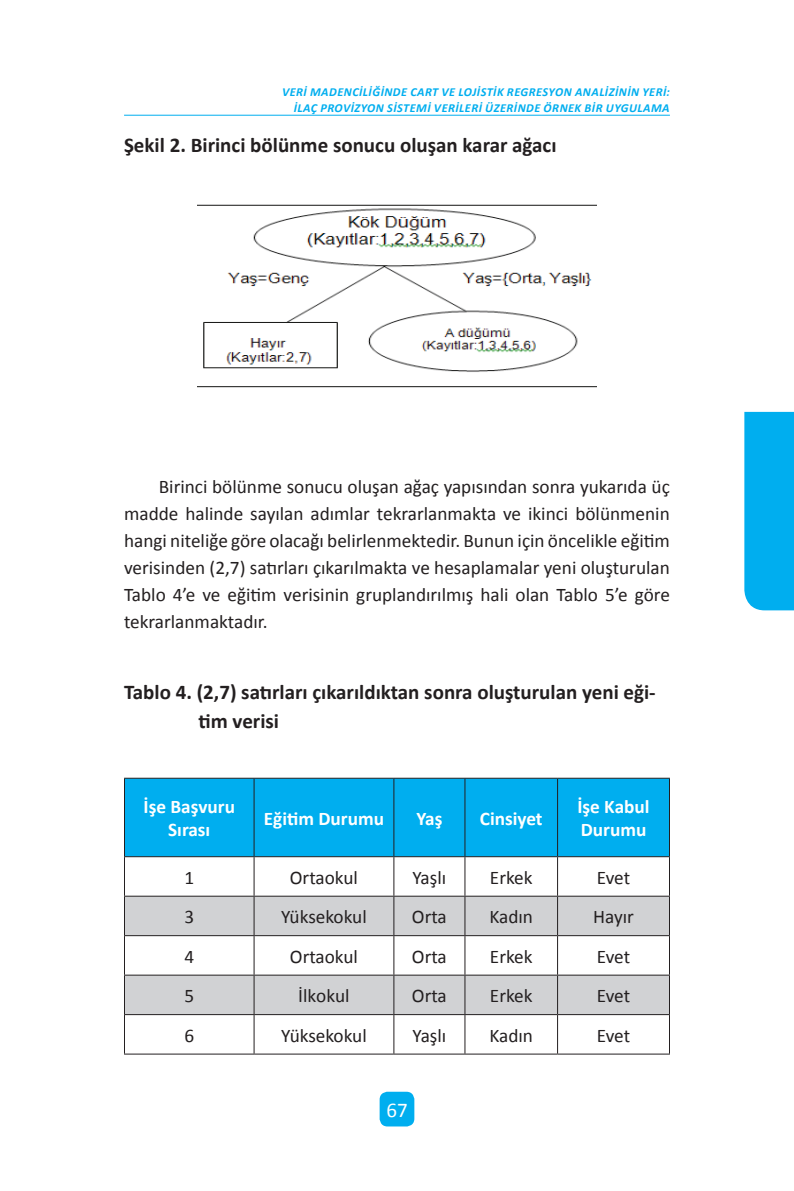
<style>
.page{position:relative;width:794px;height:1191px;background:#fff}
.page>*{position:absolute;margin:0;border:0;box-sizing:border-box;transform-origin:0 0}
.t1{font:700 21px/29.4px "Calibri";color:#231f20}
.t2{font:21px "Calibri";color:#fff}
.t3{font:19.25px/26.9px "Calibri";color:#231f20;text-align:justify}
.t4{font:700 19.25px/23.1px "Calibri";color:#fff;text-align:center}
.t5{font:italic 700 12.25px/16.6px "Calibri";letter-spacing:.04em;color:#00aeef;text-align:right}
</style>
<div class="page">
<div style="left:379px;top:1091px;width:35px;height:35px;background:#00aeef;border-radius:8px"></div>
<hr style="left:124px;top:115px;width:546px;height:1px;background:#00aeef">
<div style="left:744px;top:412px;width:50px;height:198px;background:#00aeef"></div>
<img style="left:197px;top:204px;width:400px;height:184px">
<div style="left:125px;top:779px;width:544px;height:77px;background:#00aeef"></div>
<svg style="left:125px;top:896px;width:544px;height:118px;fill:#d1d2d4"></svg>
<hr style="left:124px;top:778px;width:130px;height:1px;background:#231f20">
<hr style="left:124px;top:778px;width:1px;height:78px;background:#231f20">
<hr style="left:254px;top:778px;width:140px;height:1px;background:#231f20">
<hr style="left:254px;top:778px;width:1px;height:78px;background:#231f20">
<hr style="left:394px;top:778px;width:71px;height:1px;background:#231f20">
<hr style="left:393px;top:778px;width:1px;height:78px;background:#231f20">
<hr style="left:465px;top:778px;width:92px;height:1px;background:#231f20">
<hr style="left:464px;top:778px;width:1px;height:78px;background:#231f20">
<hr style="left:557px;top:778px;width:113px;height:1px;background:#231f20">
<hr style="left:557px;top:778px;width:1px;height:78px;background:#231f20">
<hr style="left:669px;top:778px;width:1px;height:78px;background:#231f20">
<hr style="left:124px;top:856px;width:130px;height:1px;background:#231f20">
<hr style="left:124px;top:857px;width:1px;height:38px;background:#231f20">
<hr style="left:254px;top:856px;width:140px;height:1px;background:#231f20">
<hr style="left:254px;top:857px;width:1px;height:38px;background:#231f20">
<hr style="left:394px;top:856px;width:71px;height:1px;background:#231f20">
<hr style="left:393px;top:857px;width:1px;height:38px;background:#231f20">
<hr style="left:465px;top:856px;width:92px;height:1px;background:#231f20">
<hr style="left:464px;top:857px;width:1px;height:38px;background:#231f20">
<hr style="left:557px;top:856px;width:113px;height:1px;background:#231f20">
<hr style="left:557px;top:857px;width:1px;height:38px;background:#231f20">
<hr style="left:669px;top:857px;width:1px;height:38px;background:#231f20">
<hr style="left:124px;top:895px;width:130px;height:1px;background:#231f20">
<hr style="left:124px;top:896px;width:1px;height:39px;background:#231f20">
<hr style="left:254px;top:895px;width:140px;height:1px;background:#231f20">
<hr style="left:254px;top:896px;width:1px;height:39px;background:#231f20">
<hr style="left:394px;top:895px;width:71px;height:1px;background:#231f20">
<hr style="left:393px;top:896px;width:1px;height:39px;background:#231f20">
<hr style="left:465px;top:895px;width:92px;height:1px;background:#231f20">
<hr style="left:464px;top:896px;width:1px;height:39px;background:#231f20">
<hr style="left:557px;top:895px;width:113px;height:1px;background:#231f20">
<hr style="left:557px;top:896px;width:1px;height:39px;background:#231f20">
<hr style="left:669px;top:896px;width:1px;height:39px;background:#231f20">
<hr style="left:124px;top:935px;width:130px;height:1px;background:#231f20">
<hr style="left:124px;top:936px;width:1px;height:38px;background:#231f20">
<hr style="left:254px;top:935px;width:140px;height:1px;background:#231f20">
<hr style="left:254px;top:936px;width:1px;height:38px;background:#231f20">
<hr style="left:394px;top:935px;width:71px;height:1px;background:#231f20">
<hr style="left:393px;top:936px;width:1px;height:38px;background:#231f20">
<hr style="left:465px;top:935px;width:92px;height:1px;background:#231f20">
<hr style="left:464px;top:936px;width:1px;height:38px;background:#231f20">
<hr style="left:557px;top:935px;width:113px;height:1px;background:#231f20">
<hr style="left:557px;top:936px;width:1px;height:38px;background:#231f20">
<hr style="left:669px;top:936px;width:1px;height:38px;background:#231f20">
<hr style="left:124px;top:974px;width:130px;height:1px;background:#231f20">
<hr style="left:124px;top:975px;width:1px;height:39px;background:#231f20">
<hr style="left:254px;top:974px;width:140px;height:1px;background:#231f20">
<hr style="left:254px;top:975px;width:1px;height:39px;background:#231f20">
<hr style="left:394px;top:974px;width:71px;height:1px;background:#231f20">
<hr style="left:393px;top:975px;width:1px;height:39px;background:#231f20">
<hr style="left:465px;top:974px;width:92px;height:1px;background:#231f20">
<hr style="left:464px;top:975px;width:1px;height:39px;background:#231f20">
<hr style="left:557px;top:974px;width:113px;height:1px;background:#231f20">
<hr style="left:557px;top:975px;width:1px;height:39px;background:#231f20">
<hr style="left:669px;top:975px;width:1px;height:39px;background:#231f20">
<hr style="left:124px;top:1014px;width:130px;height:1px;background:#231f20">
<hr style="left:124px;top:1015px;width:1px;height:38px;background:#231f20">
<hr style="left:254px;top:1014px;width:140px;height:1px;background:#231f20">
<hr style="left:254px;top:1015px;width:1px;height:38px;background:#231f20">
<hr style="left:394px;top:1014px;width:71px;height:1px;background:#231f20">
<hr style="left:393px;top:1015px;width:1px;height:38px;background:#231f20">
<hr style="left:465px;top:1014px;width:92px;height:1px;background:#231f20">
<hr style="left:464px;top:1015px;width:1px;height:38px;background:#231f20">
<hr style="left:557px;top:1014px;width:113px;height:1px;background:#231f20">
<hr style="left:557px;top:1015px;width:1px;height:38px;background:#231f20">
<hr style="left:669px;top:1015px;width:1px;height:38px;background:#231f20">
<hr style="left:124px;top:1053px;width:130px;height:1px;background:#231f20">
<hr style="left:254px;top:1053px;width:140px;height:1px;background:#231f20">
<hr style="left:394px;top:1053px;width:71px;height:1px;background:#231f20">
<hr style="left:465px;top:1053px;width:92px;height:1px;background:#231f20">
<hr style="left:557px;top:1053px;width:113px;height:1px;background:#231f20">
<p class="t5" style="left:282px;top:83px;width:389px">VERİ MADENCİLİĞİNDE CART VE LOJİSTİK REGRESYON ANALİZİNİN YERİ:<br>İLAÇ PROVİZYON SİSTEMİ VERİLERİ ÜZERİNDE ÖRNEK BİR UYGULAMA</p>
<p class="t1" style="left:124px;top:130px;width:434px">Şekil 2. Birinci bölünme sonucu oluşan karar ağacı</p>
<p class="t3" style="left:124px;top:473px;width:547px;text-indent:35px">Birinci bölünme sonucu oluşan ağaç yapısından sonra yukarıda üç madde halinde sayılan adımlar tekrarlanmakta ve ikinci bölünmenin hangi niteliğe göre olacağı belirlenmektedir. Bunun için öncelikle eğitim verisinden (2,7) satırları çıkarılmakta ve hesaplamalar yeni oluşturulan Tablo 4’e ve eğitim verisinin gruplandırılmış hali olan Tablo 5’e göre tekrarlanmaktadır.</p>
<p class="t1" style="left:198px;top:677px;width:459px;text-indent:-74px">Tablo 4. (2,7) satırları çıkarıldıktan sonra oluşturulan yeni eği&shy;tim verisi</p>
<p class="t4" style="left:143px;top:795px;width:93px">İşe Başvuru<br>Sırası</p>
<p class="t4" style="left:264px;top:806px;width:122px">Eğitim Durumu</p>
<p class="t4" style="left:416px;top:806px;width:27px">Yaş</p>
<p class="t4" style="left:480px;top:806px;width:64px">Cinsiyet</p>
<p class="t4" style="left:577px;top:795px;width:74px;text-align:left">İşe Kabul<br>Durumu</p>
<p class="t3" style="left:184px;top:864px;width:11px">1</p>
<p class="t3" style="left:290px;top:864px;width:70px">Ortaokul</p>
<p class="t3" style="left:412px;top:864px;width:35px">Yaşlı</p>
<p class="t3" style="left:490px;top:864px;width:44px">Erkek</p>
<p class="t3" style="left:597px;top:864px;width:35px">Evet</p>
<p class="t3" style="left:184px;top:903px;width:11px">3</p>
<p class="t3" style="left:281px;top:903px;width:87px">Yüksekokul</p>
<p class="t3" style="left:412px;top:903px;width:36px">Orta</p>
<p class="t3" style="left:489px;top:903px;width:45px">Kadın</p>
<p class="t3" style="left:593px;top:903px;width:42px">Hayır</p>
<p class="t3" style="left:184px;top:942px;width:11px">4</p>
<p class="t3" style="left:290px;top:942px;width:70px">Ortaokul</p>
<p class="t3" style="left:412px;top:942px;width:36px">Orta</p>
<p class="t3" style="left:490px;top:942px;width:44px">Erkek</p>
<p class="t3" style="left:597px;top:942px;width:35px">Evet</p>
<p class="t3" style="left:184px;top:982px;width:11px">5</p>
<p class="t3" style="left:298px;top:982px;width:53px">İlkokul</p>
<p class="t3" style="left:412px;top:982px;width:36px">Orta</p>
<p class="t3" style="left:490px;top:982px;width:44px">Erkek</p>
<p class="t3" style="left:597px;top:982px;width:35px">Evet</p>
<p class="t3" style="left:184px;top:1021px;width:11px">6</p>
<p class="t3" style="left:281px;top:1021px;width:87px">Yüksekokul</p>
<p class="t3" style="left:412px;top:1021px;width:35px">Yaşlı</p>
<p class="t3" style="left:489px;top:1021px;width:45px">Kadın</p>
<p class="t3" style="left:597px;top:1021px;width:35px">Evet</p>
<p class="t2" style="left:386px;top:1096px;width:23px">67</p>
</div>
